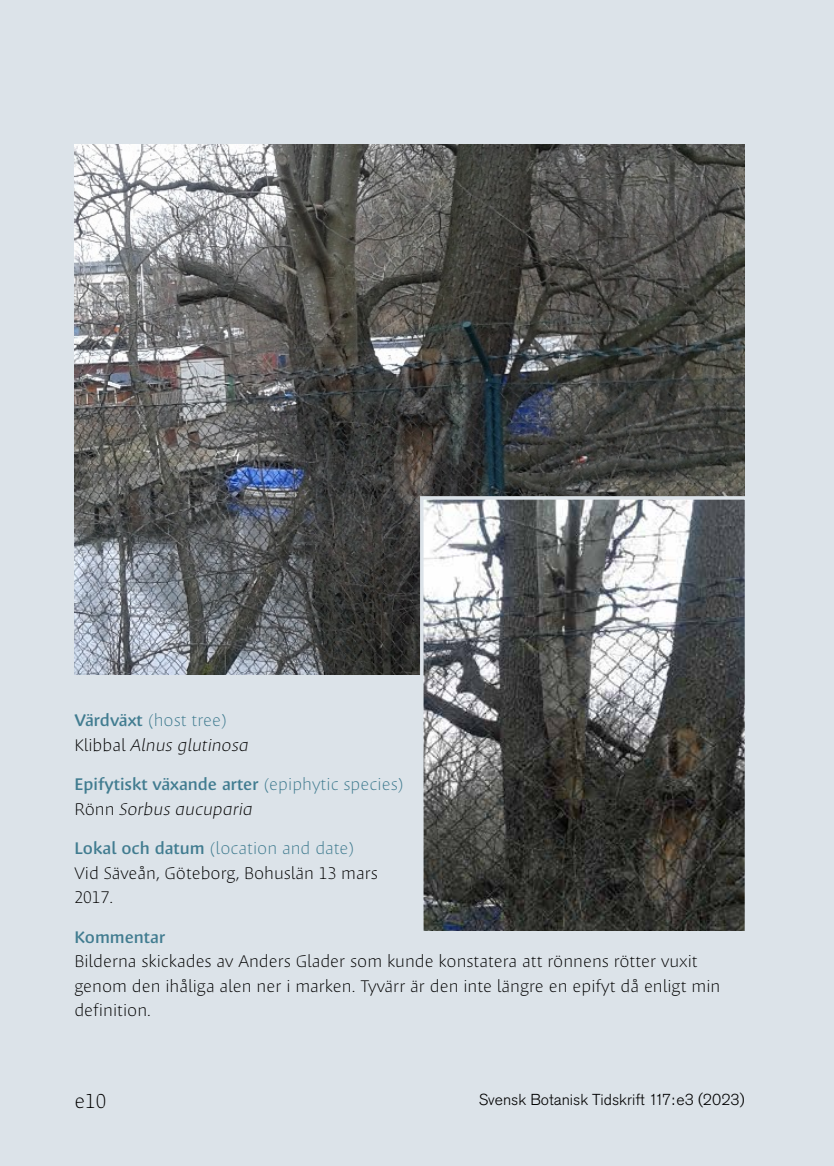
<style>
.page{position:relative;width:834px;height:1166px;background:#fff}
.page>*{position:absolute;margin:0;border:0;box-sizing:border-box;transform-origin:0 0}
.t1{font:300 21px "Massif Pro";color:#000}
.t2{font:300 17.5px/24.5px "Massif Pro";color:#000}
.t3{font:600 17.5px/24.5px "Massif Pro";color:#417c90}
.t4{font:italic 300 17.5px/24.5px "Massif Pro";color:#000}
.t5{font:300 15.75px "Akzidenz Grotesk Std";color:#000}
.s1{font-weight:600;font-style:normal;color:#417c90}
.s2{font-style:normal;color:#417c90}
.s3{font-style:normal}
.s4{font-weight:300}
.s5{font-weight:300;color:#000}
.s6{font-weight:300;font-style:italic;color:#000}
.s7{font-weight:600;color:#417c90}
.s8{color:#417c90}
</style>
<div class="page">
<div style="left:0;top:0;width:833px;height:1166px;background:#dce3e9"></div>
<img style="left:74px;top:145px;width:670px;height:530px">
<img style="left:425px;top:501px;width:318px;height:428px">
<div style="left:420px;top:496px;width:328px;height:438px;border:4px solid #dce3e9"></div>
<p class="t4" style="left:74px;top:707px;width:176px"><span class="s1">Värdväxt</span> <span class="s2">(host tree)<br></span><span class="s3">Klibbal</span> Alnus glutinosa</p>
<p class="t3" style="left:74px;top:771px;width:331px">Epifytiskt växande arter <span class="s4">(epiphytic species)<br></span><span class="s5">Rönn</span> <span class="s6">Sorbus aucuparia</span></p>
<p class="t2" style="left:74px;top:835px;width:305px"><span class="s7">Lokal och datum</span> <span class="s8">(location and date)<br></span>Vid Säveån, Göteborg, Bohuslän 13 mars<br>2017.</p>
<p class="t3" style="left:74px;top:924px;width:92px">Kommentar</p>
<p class="t2" style="left:74px;top:948px;width:647px">Bilderna skickades av Anders Glader som kunde konstatera att rönnens rötter vuxit genom den ihåliga alen ner i marken. Tyvärr är den inte längre en epifyt då enligt min definition.</p>
<p class="t1" style="left:74px;top:1087px;width:33px">e10</p>
<p class="t5" style="left:478px;top:1090px;width:267px">Svensk Botanisk Tidskrift 117:e3 (2023)</p>
</div>
